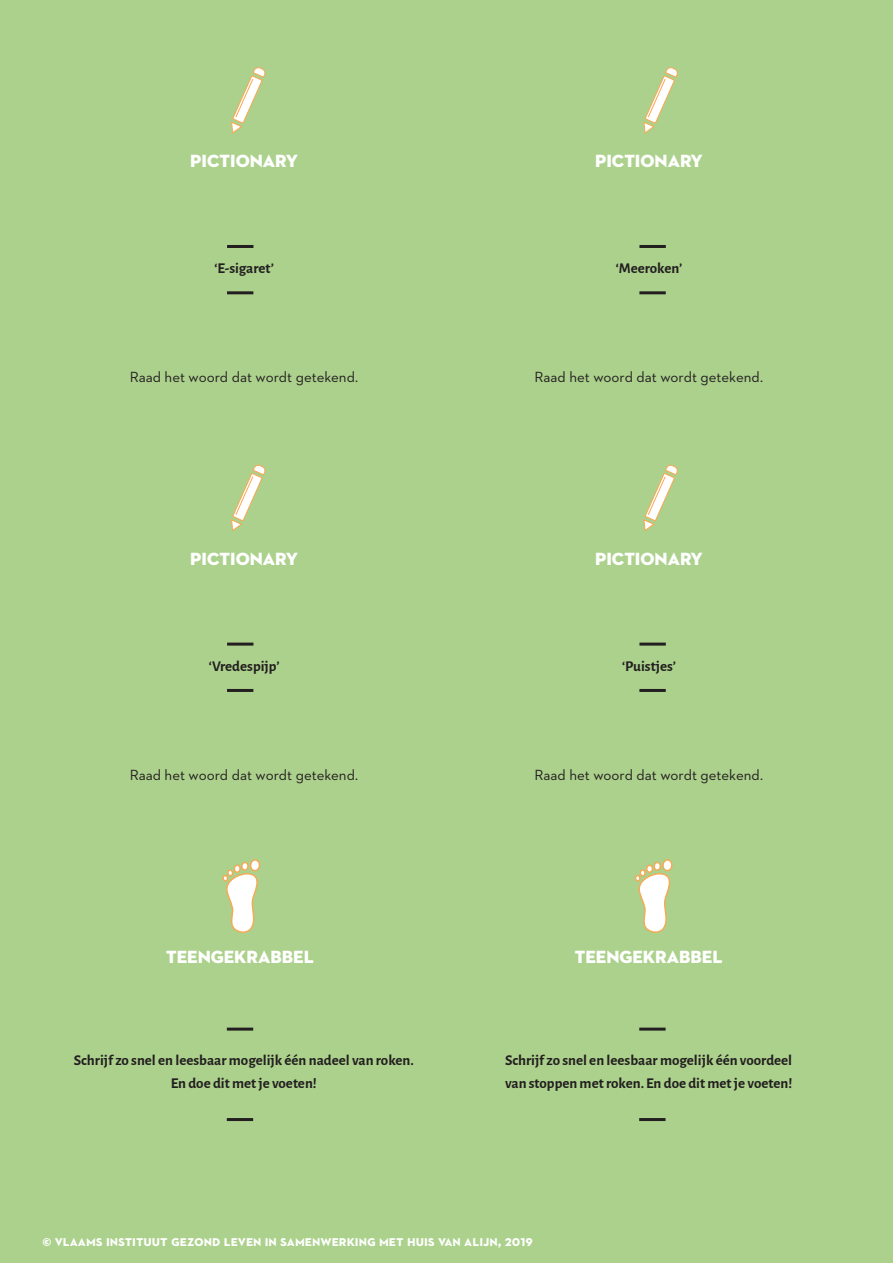
<style>
.page{position:relative;width:893px;height:1263px;background:#acd18c}
.page>*{position:absolute;margin:0;border:0;box-sizing:border-box;transform-origin:0 0}
.t1{font:18px "Neutraface 2 Display Titling";color:#fff}
.t2{font:700 15px "Alegreya Sans";color:#231f20}
.t3{font:15px "Neutraface 2 Text";color:#231f20}
.Alineastijl_2{font:700 15px "Neutraface 2 Text";color:#fff}
</style>
<div class="page">
<hr style="left:227px;top:1027px;width:26px;height:3px;background:#231f20">
<hr style="left:639px;top:1027px;width:27px;height:3px;background:#231f20">
<hr style="left:227px;top:643px;width:26px;height:3px;background:#231f20">
<hr style="left:639px;top:643px;width:27px;height:3px;background:#231f20">
<hr style="left:227px;top:1118px;width:26px;height:3px;background:#231f20">
<hr style="left:639px;top:1118px;width:27px;height:3px;background:#231f20">
<hr style="left:227px;top:689px;width:26px;height:3px;background:#231f20">
<hr style="left:639px;top:689px;width:27px;height:3px;background:#231f20">
<svg style="left:231px;top:464px;width:35px;height:67px"></svg>
<svg style="left:643px;top:464px;width:35px;height:67px"></svg>
<svg style="left:250px;top:860px;width:10px;height:11px"></svg>
<div style="left:250px;top:859px;width:10px;height:12px;border:1px solid #f9a852;border-radius:50%"></div>
<svg style="left:242px;top:862px;width:6px;height:8px"></svg>
<div style="left:241px;top:862px;width:8px;height:9px;border:1px solid #f9a852;border-radius:50%"></div>
<svg style="left:234px;top:865px;width:6px;height:7px"></svg>
<div style="left:234px;top:864px;width:7px;height:9px;border:1px solid #f9a852;border-radius:50%"></div>
<div style="left:227px;top:869px;width:6px;height:7px;border:1px solid #f9a852;border-radius:50%"></div>
<svg style="left:224px;top:870px;width:34px;height:63px"></svg>
<div style="left:222px;top:875px;width:6px;height:7px;border:1px solid #f9a852;border-radius:2px"></div>
<svg style="left:663px;top:860px;width:9px;height:11px"></svg>
<div style="left:662px;top:859px;width:11px;height:12px;border:1px solid #f9a852;border-radius:50%"></div>
<div style="left:653px;top:862px;width:8px;height:9px;border:1px solid #f9a852;border-radius:50%"></div>
<div style="left:646px;top:864px;width:7px;height:9px;border:1px solid #f9a852;border-radius:50%"></div>
<svg style="left:635px;top:865px;width:36px;height:68px"></svg>
<div style="left:635px;top:875px;width:6px;height:7px;border:1px solid #f9a852;border-radius:2px"></div>
<hr style="left:227px;top:245px;width:26px;height:3px;background:#231f20">
<hr style="left:639px;top:245px;width:27px;height:3px;background:#231f20">
<hr style="left:227px;top:291px;width:26px;height:3px;background:#231f20">
<hr style="left:639px;top:291px;width:27px;height:3px;background:#231f20">
<svg style="left:231px;top:67px;width:35px;height:67px"></svg>
<svg style="left:643px;top:67px;width:35px;height:67px"></svg>
<p class="t1" style="left:190px;top:150px;width:109px">PICTIONARY</p>
<p class="t1" style="left:595px;top:150px;width:109px">PICTIONARY</p>
<p class="t2" style="left:214px;top:258px;width:61px">‘E-sigaret’</p>
<p class="t2" style="left:616px;top:258px;width:68px">‘Meeroken’</p>
<p class="t3" style="left:130px;top:368px;width:230px">Raad het woord dat wordt getekend.</p>
<p class="t3" style="left:535px;top:368px;width:230px">Raad het woord dat wordt getekend.</p>
<p class="t1" style="left:190px;top:548px;width:109px">PICTIONARY</p>
<p class="t1" style="left:595px;top:548px;width:109px">PICTIONARY</p>
<p class="t2" style="left:209px;top:655px;width:72px">‘Vredespijp’</p>
<p class="t2" style="left:622px;top:655px;width:55px">‘Puistjes’</p>
<p class="t3" style="left:130px;top:766px;width:230px">Raad het woord dat wordt getekend.</p>
<p class="t3" style="left:535px;top:766px;width:230px">Raad het woord dat wordt getekend.</p>
<p class="t1" style="left:166px;top:945px;width:149px">TEENGEKRABBEL</p>
<p class="t1" style="left:575px;top:945px;width:149px">TEENGEKRABBEL</p>
<p class="t2" style="left:74px;top:1049px;width:341px">Schrijf zo snel en leesbaar mogelijk één nadeel van roken.</p>
<p class="t2" style="left:171px;top:1072px;width:148px">En doe dit met je voeten!</p>
<p class="t2" style="left:505px;top:1049px;width:289px">Schrijf zo snel en leesbaar mogelijk één voordeel</p>
<p class="t2" style="left:505px;top:1072px;width:289px">van stoppen met roken. En doe dit met je voeten!</p>
<p class="Alineastijl_2" style="left:43px;top:1231px;width:492px">© vlaams instituut gezond leven in samenwerking met huis van alijn, 2019</p>
</div>
